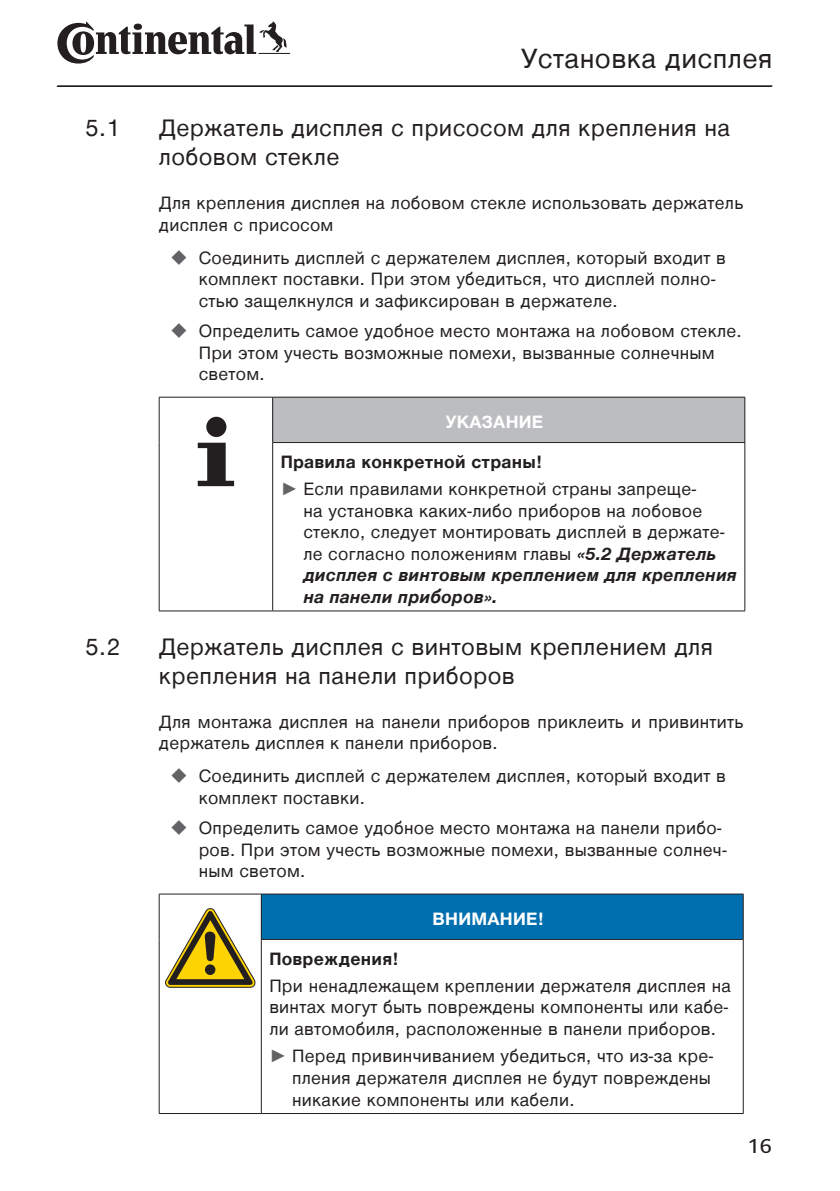
<style>
.page{position:relative;width:840px;height:1191px;background:#fff}
.page>*{position:absolute;margin:0;border:0;box-sizing:border-box;transform-origin:0 0}
.t1{font:28px "Nimbus Sans ME";letter-spacing:.015em;color:#231f20}
.t2{font:24px/28.8px "Nimbus Sans ME";letter-spacing:.015em;color:#231f20}
.t3{font:20px "Continental Stag Sans";color:#231f20}
.t4{font:18px/21.6px "Nimbus Sans ME";letter-spacing:.015em;color:#231f20}
.t5{font:700 18px "Nimbus Sans ME";letter-spacing:.015em;color:#fff}
.t6{font:700 18px "Nimbus Sans ME";letter-spacing:.015em;color:#231f20}
.s1{font-weight:700}
.s2{font-family:"Arial";color:#636366}
.s3{font-weight:700;font-style:italic}
</style>
<div class="page">
<hr style="left:57px;top:86px;width:714px;height:1px;background:#231f20">
<hr style="left:57px;top:85px;width:715px;height:1px;background:#231f20">
<svg style="left:57px;top:21px;width:233px;height:43px"></svg>
<div style="left:272px;top:397px;width:472px;height:45px;background:#bcbdc0"></div>
<hr style="left:159px;top:610px;width:113px;height:1px;background:#231f20">
<hr style="left:159px;top:397px;width:113px;height:1px;background:#231f20">
<hr style="left:159px;top:397px;width:1px;height:45px;background:#231f20">
<hr style="left:159px;top:442px;width:1px;height:168px;background:#231f20">
<hr style="left:272px;top:443px;width:1px;height:167px;background:#231f20">
<hr style="left:744px;top:443px;width:1px;height:167px;background:#231f20">
<hr style="left:272px;top:610px;width:472px;height:1px;background:#231f20">
<hr style="left:272px;top:397px;width:472px;height:1px;background:#231f20">
<hr style="left:272px;top:397px;width:1px;height:45px;background:#231f20">
<hr style="left:744px;top:397px;width:1px;height:45px;background:#231f20">
<hr style="left:272px;top:442px;width:472px;height:1px;background:#231f20">
<svg style="left:206px;top:417px;width:20px;height:20px"></svg>
<svg style="left:198px;top:443px;width:36px;height:43px"></svg>
<div style="left:261px;top:894px;width:481px;height:45px;background:#006faf"></div>
<hr style="left:159px;top:1113px;width:102px;height:1px;background:#231f20">
<hr style="left:159px;top:893px;width:102px;height:1px;background:#231f20">
<hr style="left:159px;top:894px;width:1px;height:45px;background:#231f20">
<hr style="left:159px;top:939px;width:1px;height:174px;background:#231f20">
<hr style="left:261px;top:939px;width:1px;height:174px;background:#231f20">
<hr style="left:742px;top:939px;width:1px;height:174px;background:#231f20">
<hr style="left:261px;top:1113px;width:482px;height:1px;background:#231f20">
<hr style="left:261px;top:893px;width:482px;height:1px;background:#231f20">
<hr style="left:261px;top:894px;width:1px;height:45px;background:#231f20">
<hr style="left:742px;top:894px;width:1px;height:45px;background:#231f20">
<hr style="left:261px;top:939px;width:482px;height:1px;background:#231f20">
<svg style="left:165px;top:908px;width:90px;height:79px"></svg>
<h1 class="t1" style="left:521px;top:38px;width:253px">Установка дисплея</h1>
<h2 class="t2" style="left:85px;top:114px;width:36px">5.1</h2>
<h2 class="t2" style="left:159px;top:114px;width:572px">Держатель дисплея с присосом для крепления на лобовом стекле</h2>
<p class="t4" style="left:159px;top:192px;width:585px">Для крепления дисплея на лобовом стекле использовать держатель дисплея с присосом</p>
<p class="t4" style="left:198px;top:247px;width:528px">Соединить дисплей с держателем дисплея, который входит в комплект поставки. При этом убедиться, что дисплей полно&shy;стью защелкнулся и зафиксирован в держателе.</p>
<p class="t4" style="left:198px;top:320px;width:544px">Определить самое удобное место монтажа на лобовом стекле.<br>При этом учесть возможные помехи, вызванные солнечным светом.</p>
<p class="t5" style="left:445px;top:408px;width:99px">УКАЗАНИЕ</p>
<p class="t4" style="left:280px;top:448px;width:417px;line-height:27.2px"><span class="s1">Правила конкретной страны!<br></span><span class="s2">►</span> Если правилами конкретной страны запреще-</p>
<p class="t4" style="left:303px;top:499px;width:434px">на установка каких-либо приборов на лобовое стекло, следует монтировать дисплей в держате&shy;ле согласно положениям главы <span class="s3">«5.2 Держатель дисплея с винтовым креплением для крепления на панели приборов».</span></p>
<h2 class="t2" style="left:85px;top:632px;width:36px">5.2</h2>
<h2 class="t2" style="left:159px;top:632px;width:555px">Держатель дисплея с винтовым креплением для крепления на панели приборов</h2>
<p class="t4" style="left:159px;top:711px;width:585px">Для монтажа дисплея на панели приборов приклеить и привинтить держатель дисплея к панели приборов.</p>
<p class="t4" style="left:198px;top:765px;width:528px">Соединить дисплей с держателем дисплея, который входит в комплект поставки.</p>
<p class="t4" style="left:198px;top:817px;width:529px">Определить самое удобное место монтажа на панели прибо&shy;ров. При этом учесть возможные помехи, вызванные солнеч&shy;ным светом.</p>
<p class="t5" style="left:432px;top:905px;width:112px">ВНИМАНИЕ!</p>
<p class="t6" style="left:269px;top:944px;width:130px">Повреждения!</p>
<p class="t4" style="left:269px;top:974px;width:463px">При ненадлежащем креплении держателя дисплея на винтах могут быть повреждены компоненты или кабе&shy;ли автомобиля, расположенные в панели приборов.</p>
<p class="t4" style="left:292px;top:1045px;width:423px;text-indent:-23px"><span class="s2">►</span> Перед привинчиванием убедиться, что из-за кре&shy;пления держателя дисплея не будут повреждены никакие компоненты или кабели.</p>
<p class="t3" style="left:747px;top:1134px;width:25px">16</p>
</div>
